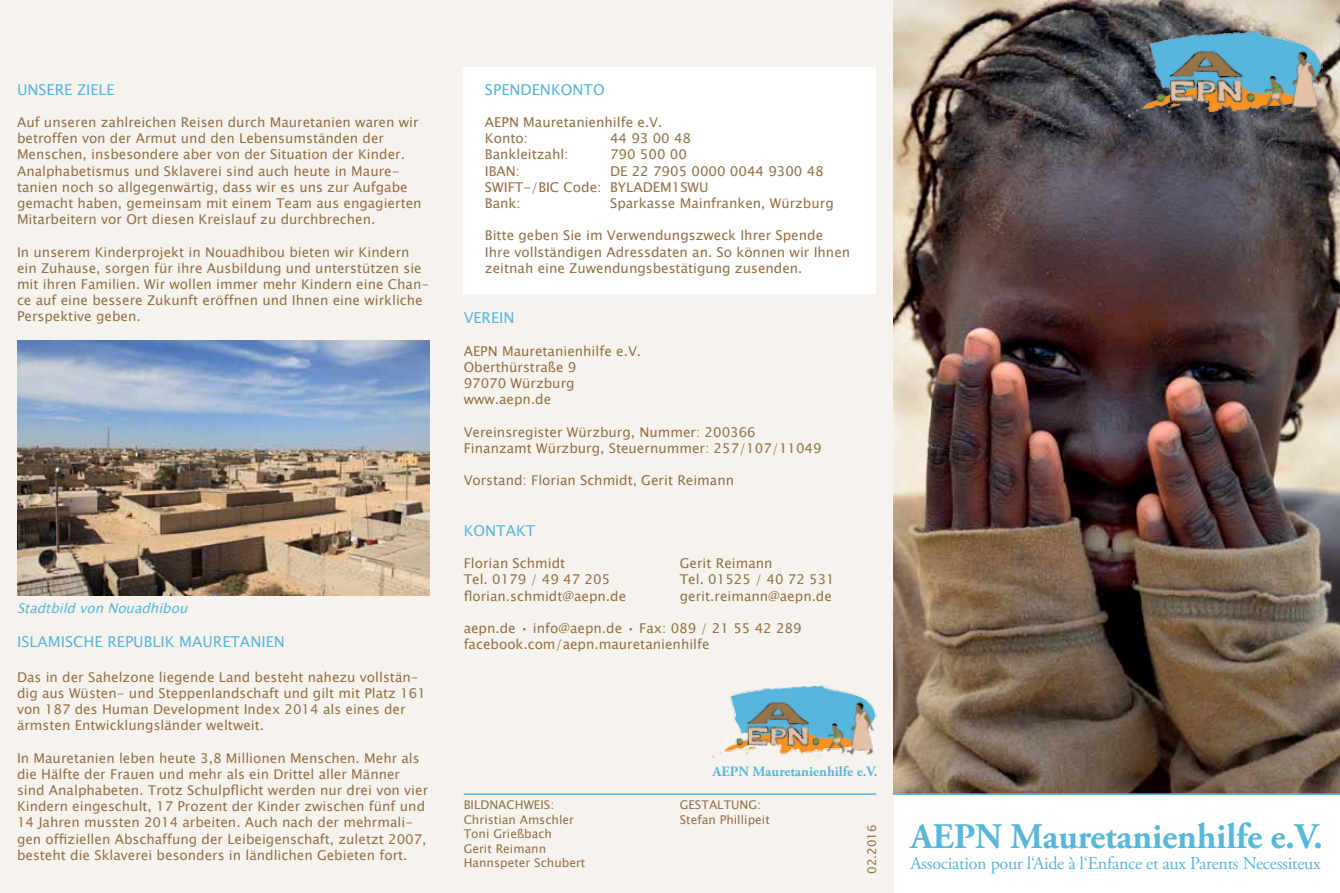
<style>
.page{position:relative;width:1340px;height:893px;background:#fff}
.page>*{position:absolute;margin:0;border:0;box-sizing:border-box;transform-origin:0 0}
.t1{font:700 36px "Adobe Garamond Pro";letter-spacing:-.005em;color:#59b7da}
.t2{font:18px "Adobe Garamond Pro";letter-spacing:-.015em;color:#59b7da}
.t3{font:15px "Lucida Sans Unicode";color:#59b7da}
.t4{font:700 14.25px "Adobe Garamond Pro";color:#59b7da}
.t5{font:13.5px/16.2px "Lucida Sans Unicode";color:#947146}
.t6{font:italic 13.5px "Lucida Sans Unicode";color:#59b7da}
.t7{font:12px/14.4px "Lucida Sans Unicode";color:#947146}
</style>
<div class="page">
<div style="left:0;top:0;width:893px;height:893px;background:#f6f3ef"></div>
<img style="left:893px;top:0;width:446px;height:793px">
<img style="left:1128px;top:31px;width:194px;height:87px">
<img style="left:17px;top:340px;width:412px;height:255px">
<hr style="left:463px;top:793px;width:413px;height:2px;background:#59b7da">
<hr style="left:893px;top:793px;width:446px;height:2px;background:#59b7da">
<img style="left:712px;top:685px;width:164px;height:73px">
<div style="left:463px;top:67px;width:413px;height:226px;background:#fff"></div>
<p class="t3" style="left:17px;top:77px;width:99px">UNSERE ZIELE</p>
<p class="t5" style="left:17px;top:114px;width:406px">Auf unseren zahlreichen Reisen durch Mauretanien waren wir betroffen von der Armut und den Lebensumständen der Menschen, insbesondere aber von der Situation der Kinder.<br>Analphabetismus und Sklaverei sind auch heute in Maure&shy;tanien noch so allgegenwärtig, dass wir es uns zur Aufgabe gemacht haben, gemeinsam mit einem Team aus engagierten Mitarbeitern vor Ort diesen Kreislauf zu durchbrechen.</p>
<p class="t5" style="left:17px;top:244px;width:414px">In unserem Kinderprojekt in Nouadhibou bieten wir Kindern ein Zuhause, sorgen für ihre Ausbildung und unterstützen sie mit ihren Familien. Wir wollen immer mehr Kindern eine Chan&shy;ce auf eine bessere Zukunft eröffnen und Ihnen eine wirkliche Perspektive geben.</p>
<p class="t6" style="left:17px;top:598px;width:177px">StadtbildvonNouadhibou</p>
<p class="t3" style="left:17px;top:630px;width:269px">ISLAMISCHE REPUBLIK MAURETANIEN</p>
<p class="t5" style="left:17px;top:669px;width:410px">Das in der Sahelzone liegende Land besteht nahezu vollstän&shy;dig aus Wüsten- und Steppenlandschaft und gilt mit Platz 161 von 187 des Human Development Index 2014 als eines der ärmsten Entwicklungsländer weltweit.</p>
<p class="t5" style="left:17px;top:750px;width:413px">In Mauretanien leben heute 3,8 Millionen Menschen. Mehr als die Hälfte der Frauen und mehr als ein Drittel aller Männer sind Analphabeten. Trotz Schulpflicht werden nur drei von vier Kindern eingeschult, 17 Prozent der Kinder zwischen fünf und 14 Jahren mussten 2014 arbeiten. Auch nach der mehrmali&shy;gen offiziellen Abschaffung der Leibeigenschaft, zuletzt 2007, besteht die Sklaverei besonders in ländlichen Gebieten fort.</p>
<p class="t3" style="left:485px;top:77px;width:121px">SPENDENKONTO</p>
<p class="t5" style="left:485px;top:114px;width:179px">AEPN Mauretanienhilfe e.V.<br>Konto:</p>
<p class="t5" style="left:610px;top:130px;width:83px">44 93 00 48</p>
<p class="t5" style="left:485px;top:147px;width:85px">Bankleitzahl:</p>
<p class="t5" style="left:610px;top:147px;width:78px">790 500 00</p>
<p class="t5" style="left:485px;top:163px;width:37px">IBAN:</p>
<p class="t5" style="left:485px;top:163px;width:340px;text-indent:125px">DE 22 7905 0000 0044 9300 48<br>SWIFT-/BIC Code: BYLADEM1SWU<br>Bank:</p>
<p class="t5" style="left:610px;top:195px;width:225px">Sparkasse Mainfranken, Würzburg</p>
<p class="t5" style="left:485px;top:228px;width:367px">Bitte geben Sie im Verwendungszweck Ihrer Spende<br>Ihre vollständigen Adressdaten an. So können wir Ihnen zeitnah eine Zuwendungsbestätigung zusenden.</p>
<p class="t3" style="left:463px;top:306px;width:52px">VEREIN</p>
<p class="t5" style="left:463px;top:343px;width:179px">AEPN Mauretanienhilfe e.V.<br>Oberthürstraße 9<br>97070 Würzburg www.aepn.de</p>
<p class="t5" style="left:463px;top:424px;width:359px">Vereinsregister Würzburg, Nummer: 200366<br>Finanzamt Würzburg, Steuernummer: 257/107/11049</p>
<p class="t5" style="left:463px;top:472px;width:272px">Vorstand: Florian Schmidt, Gerit Reimann</p>
<p class="t3" style="left:463px;top:518px;width:73px">KONTAKT</p>
<p class="t5" style="left:463px;top:555px;width:103px">Florian Schmidt</p>
<p class="t5" style="left:679px;top:555px;width:94px">Gerit Reimann</p>
<p class="t5" style="left:463px;top:571px;width:148px">Tel. 0179 / 49 47 205</p>
<p class="t5" style="left:679px;top:571px;width:157px">Tel. 01525 / 40 72 531</p>
<p class="t5" style="left:463px;top:588px;width:164px">florian.schmidt@aepn.de</p>
<p class="t5" style="left:679px;top:588px;width:154px">gerit.reimann@aepn.de</p>
<p class="t5" style="left:463px;top:620px;width:339px">aepn.de • info@aepn.de • Fax: 089 / 21 55 42 289 facebook.com/aepn.mauretanienhilfe</p>
<p class="t4" style="left:712px;top:763px;width:166px">AEPN Mauretanienhilfe e.V.</p>
<p class="t7" style="left:463px;top:798px;width:92px">BILDNACHWEIS:</p>
<p class="t7" style="left:679px;top:798px;width:83px">GESTALTUNG:</p>
<p class="t7" style="left:463px;top:812px;width:112px">Christian Amschler</p>
<p class="t7" style="left:679px;top:812px;width:92px">Stefan Phillipeit</p>
<p class="t7" style="left:463px;top:827px;width:123px">Toni Grießbach<br>Gerit Reimann<br>Hannspeter Schubert</p>
<p class="t7" style="left:864px;top:874px;width:51px;rotate:-90deg">02.2016</p>
<h1 class="t1" style="left:910px;top:815px;width:414px">AEPN Mauretanienhilfe e.V.</h1>
<h2 class="t2" style="left:910px;top:853px;width:412px">Association pour l‘Aide à l‘Enfance et aux Parents Necessiteux</h2>
</div>
